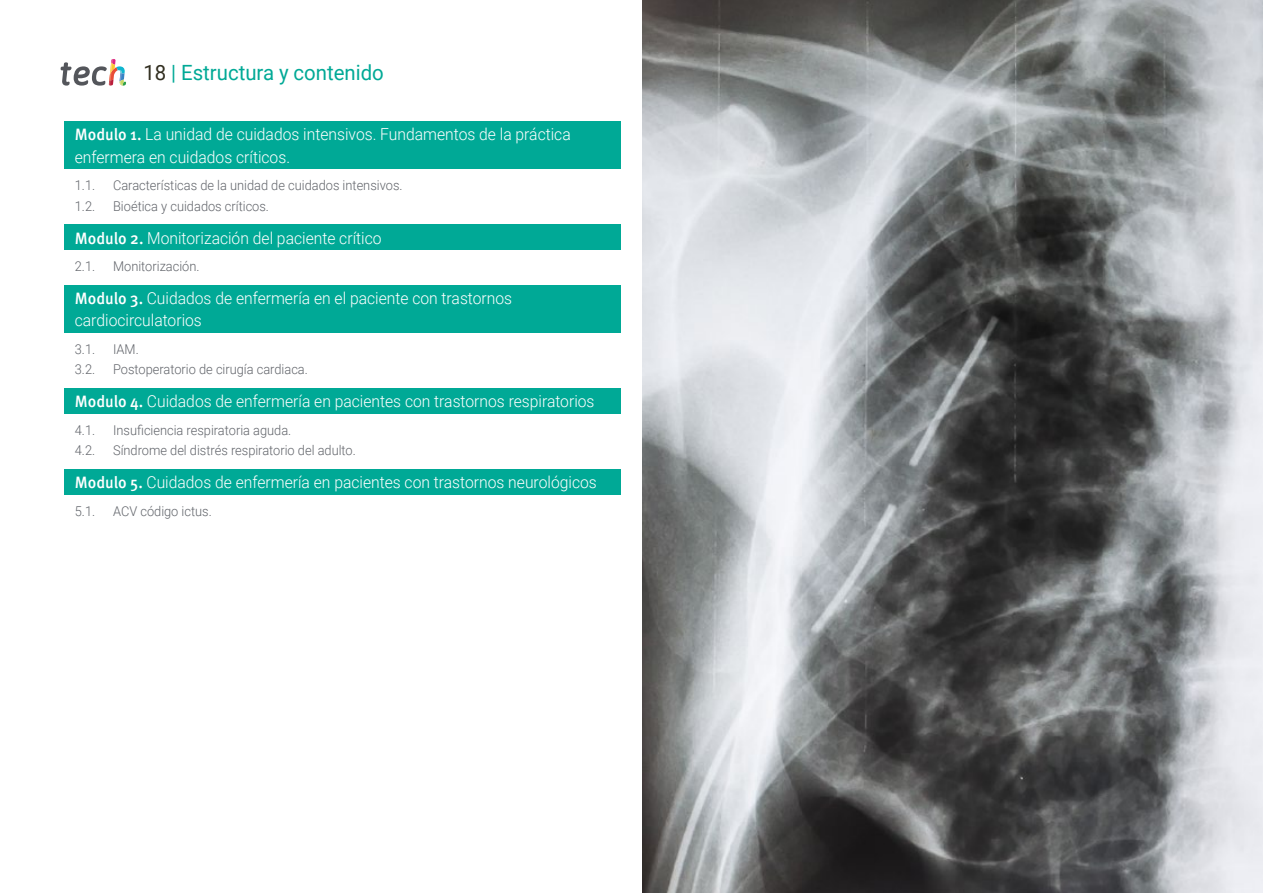
<style>
.page{position:relative;width:1263px;height:893px;background:#fff}
.page>*{position:absolute;margin:0;border:0;box-sizing:border-box;transform-origin:0 0}
.t1{font:21px "Roboto";color:#00a996}
.t2{font:300 16.5px/22.5px "Roboto";color:#fff;scale:.95 1}
.t3{font:300 13.5px "Roboto";color:#61646a;scale:.95 1}
.s1{color:#312e20}
.s2{font-family:"Meta Pro";font-weight:500}
</style>
<div class="page">
<svg style="left:61px;top:59px;width:65px;height:27px"></svg>
<div style="left:64px;top:121px;width:557px;height:48px;background:#00a996"></div>
<div style="left:64px;top:225px;width:557px;height:25px;background:#00a996"></div>
<div style="left:64px;top:285px;width:557px;height:48px;background:#00a996"></div>
<div style="left:64px;top:388px;width:557px;height:26px;background:#00a996"></div>
<div style="left:64px;top:469px;width:557px;height:26px;background:#00a996"></div>
<img style="left:642px;top:0;width:621px;height:893px">
<p class="t1" style="left:144px;top:57px;width:242px"><span class="s1">18</span> | Estructura y contenido</p>
<p class="t2" style="left:75px;top:122px;width:523px"><span class="s2">Modulo 1.</span> La unidad de cuidados intensivos. Fundamentos de la práctica enfermera en cuidados críticos.</p>
<p class="t3" style="left:75px;top:176px;width:23px">1.1.</p>
<p class="t3" style="left:113px;top:176px;width:306px">Características de la unidad de cuidados intensivos.</p>
<p class="t3" style="left:75px;top:196px;width:23px">1.2.</p>
<p class="t3" style="left:113px;top:196px;width:166px">Bioética y cuidados críticos.</p>
<p class="t2" style="left:75px;top:226px;width:324px"><span class="s2">Modulo 2.</span> Monitorización del paciente crítico</p>
<p class="t3" style="left:75px;top:257px;width:23px">2.1.</p>
<p class="t3" style="left:113px;top:257px;width:92px">Monitorización.</p>
<p class="t2" style="left:75px;top:286px;width:462px"><span class="s2">Modulo 3.</span> Cuidados de enfermería en el paciente con trastornos cardiocirculatorios</p>
<p class="t3" style="left:75px;top:339px;width:23px">3.1.</p>
<p class="t3" style="left:113px;top:339px;width:29px">IAM.</p>
<p class="t3" style="left:75px;top:360px;width:23px">3.2.</p>
<p class="t3" style="left:113px;top:360px;width:207px">Postoperatorio de cirugía cardiaca.</p>
<p class="t2" style="left:75px;top:390px;width:549px"><span class="s2">Modulo 4.</span> Cuidados de enfermería en pacientes con trastornos respiratorios</p>
<p class="t3" style="left:75px;top:420px;width:23px">4.1.</p>
<p class="t3" style="left:113px;top:420px;width:189px">Insuficiencia respiratoria aguda.</p>
<p class="t3" style="left:75px;top:441px;width:23px">4.2.</p>
<p class="t3" style="left:113px;top:441px;width:257px">Síndrome del distrés respiratorio del adulto.</p>
<p class="t2" style="left:75px;top:471px;width:551px"><span class="s2">Modulo 5.</span> Cuidados de enfermería en pacientes con trastornos neurológicos</p>
<p class="t3" style="left:75px;top:501px;width:23px">5.1.</p>
<p class="t3" style="left:113px;top:501px;width:105px">ACV código ictus.</p>
</div>
